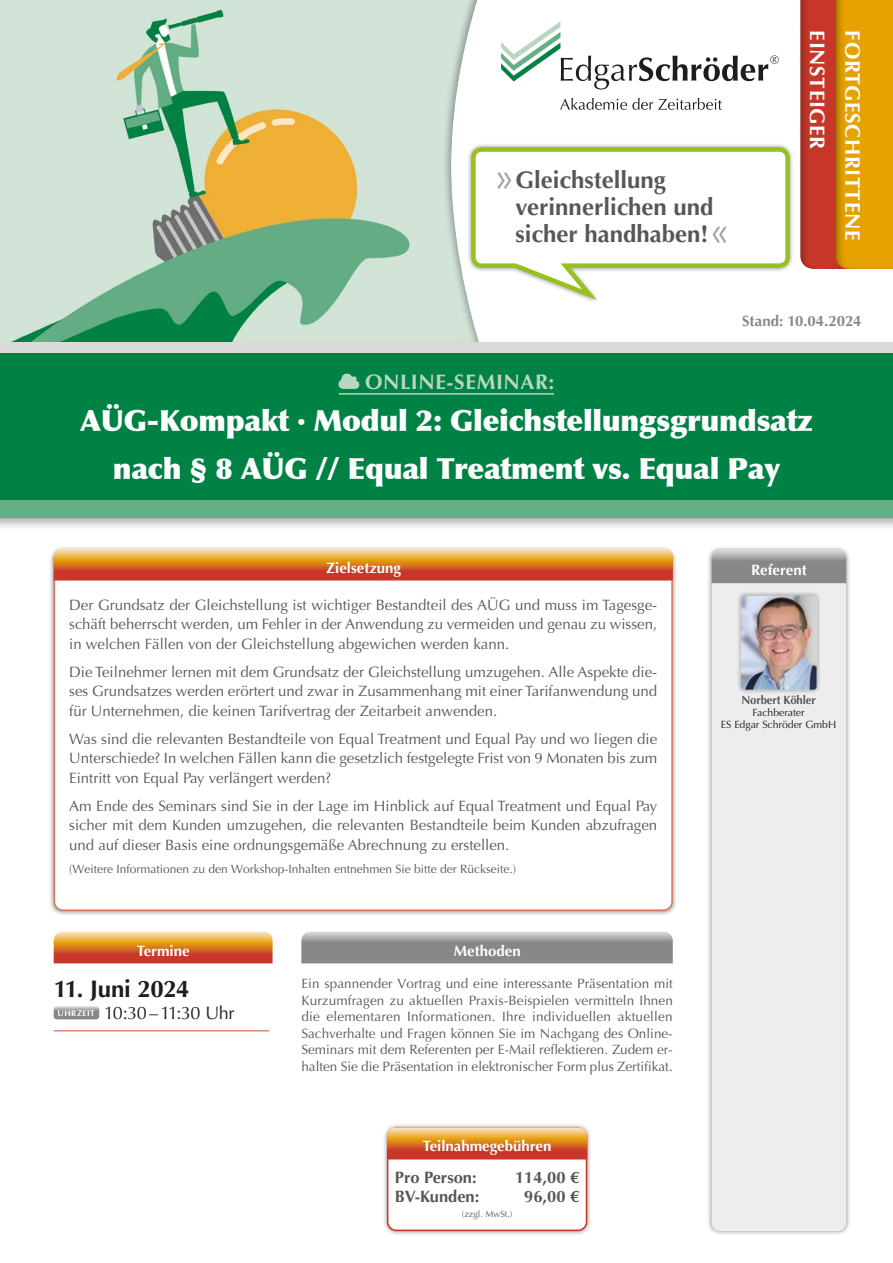
<style>
.page{position:relative;width:893px;height:1263px;background:#fff}
.page>*{position:absolute;margin:0;border:0;box-sizing:border-box;transform-origin:0 0}
.t1{font:900 29.25px/48.4px "Optima";letter-spacing:-.01em;color:#fff;text-align:center}
.t2{font:700 24px/27px "Optima";color:#575756}
.t3{font:700 24px "Optima";letter-spacing:-.015em;color:#1d1d1b}
.t4{font:700 21px "Optima";letter-spacing:.03em;color:#fff}
.t5{font:700 21px "Optima";letter-spacing:.025em;color:#b9d6c2}
.t6{font:18px "Optima";letter-spacing:-.035em;color:#1d1d1b}
.t7{font:700 16.5px "Optima";color:#575756}
.t8{font:15px/19.5px "Optima";color:#575756;text-align:justify}
.t9{font:700 15px "Optima";color:#fff}
.t10{font:700 15px "Optima";letter-spacing:-.005em;color:#878787}
.t11{font:13.5px/16.5px "Optima";color:#575756;text-align:justify}
.t12{font:12px "Optima";color:#575756}
.t13{font:700 12px "Optima";letter-spacing:-.01em;color:#575756;scale:.95 1}
.t14{font:10.5px/12px "Optima";color:#1d1d1b;text-align:center}
.t15{font:9px "Optima";color:#575756}
.s1{font-weight:400;font-size:45px;color:#9d9d9d}
</style>
<div class="page">
<svg style="left:54px;top:932px;width:219px;height:31px"></svg>
<hr style="left:54px;top:1030px;width:215px;height:1px;background:#de8b72">
<svg style="left:54px;top:1006px;width:45px;height:13px"></svg>
<div style="left:707px;top:545px;width:144px;height:691px;background:#1d1d1b;opacity:.5"></div>
<div style="left:711px;top:550px;width:135px;height:681px;background:#ededed;border-radius:9px"></div>
<svg style="left:711px;top:550px;width:135px;height:33px"></svg>
<div style="left:49px;top:545px;width:629px;height:370px;background:#1d1d1b;opacity:.5"></div>
<div style="left:54px;top:551px;width:618px;height:359px;background:#fff;border-radius:9px"></div>
<svg style="left:54px;top:549px;width:619px;height:31px"></svg>
<svg style="left:301px;top:932px;width:372px;height:31px"></svg>
<div style="left:382px;top:1123px;width:210px;height:113px;background:#1d1d1b;opacity:.5"></div>
<div style="left:388px;top:1128px;width:198px;height:102px;background:#fff;border-radius:9px"></div>
<div style="left:387px;top:1127px;width:200px;height:104px;border:2px solid #c73729;border-radius:9px"></div>
<svg style="left:387px;top:1127px;width:200px;height:32px"></svg>
<div style="left:736px;top:591px;width:85px;height:103px;background:#1d1d1b;opacity:.5"></div>
<img style="left:741px;top:596px;width:76px;height:94px">
<div style="left:0;top:342px;width:893px;height:159px;background:#008244"></div>
<div style="left:0;top:0;width:482px;height:352px;background:#1d1d1b;opacity:.4"></div>
<hr style="left:339px;top:393px;width:215px;height:2px;background:#b9d6c2">
<svg style="left:339px;top:374px;width:20px;height:15px"></svg>
<div style="left:466px;top:143px;width:328px;height:161px;background:#1d1d1b;opacity:.5"></div>
<svg style="left:469px;top:145px;width:323px;height:160px"></svg>
<svg style="left:501px;top:21px;width:278px;height:69px"></svg>
<svg style="left:560px;top:98px;width:162px;height:12px"></svg>
<div style="left:0;top:495px;width:893px;height:36px;background:#1d1d1b;opacity:.4"></div>
<div style="left:0;top:500px;width:893px;height:17px;background:#65ae86"></div>
<div style="left:0;top:342px;width:893px;height:11px;background:#dadada"></div>
<svg style="left:800px;top:0;width:35px;height:269px"></svg>
<div style="left:835px;top:0;width:58px;height:270px;background:#1d1d1b;opacity:.4"></div>
<h2 class="t2" style="left:516px;top:167px;width:217px;text-indent:-22px"><span class="s1">»</span>Gleichstellung verinnerlichen und sicher handhaben!<span class="s1">«</span></h2>
<h3 class="t4" style="left:830px;top:30px;width:120px;rotate:90deg">EINSTEIGER</h3>
<h3 class="t4" style="left:865px;top:30px;width:211px;rotate:90deg">FORTGESCHRITTENE</h3>
<h3 class="t4" style="left:858px;top:30px;width:120px;rotate:90deg">EINSTEIGER</h3>
<p class="t10" style="left:742px;top:312px;width:121px">Stand: 10.04.2024</p>
<h3 class="t5" style="left:365px;top:370px;width:191px">ONLINE-SEMINAR:</h3>
<h1 class="t1" style="left:80px;top:396px;width:734px">AÜG-Kompakt · Modul 2: Gleichstellungsgrundsatz nach § 8 AÜG // Equal Treatment vs. Equal Pay</h1>
<p class="t9" style="left:326px;top:559px;width:77px">Zielsetzung</p>
<p class="t8" style="left:69px;top:595px;width:590px">Der Grundsatz der Gleichstellung ist wichtiger Bestandteil des AÜG und muss im Tagesge&shy;schäft beherrscht werden, um Fehler in der Anwendung zu vermeiden und genau zu wissen, in welchen Fällen von der Gleichstellung abgewichen werden kann.</p>
<p class="t8" style="left:69px;top:662px;width:590px">Die Teilnehmer lernen mit dem Grundsatz der Gleichstellung umzugehen. Alle Aspekte die&shy;ses Grundsatzes werden erörtert und zwar in Zusammenhang mit einer Tarifanwendung und für Unternehmen, die keinen Tarifvertrag der Zeitarbeit anwenden.</p>
<p class="t8" style="left:69px;top:729px;width:590px">Was sind die relevanten Bestandteile von Equal Treatment und Equal Pay und wo liegen die Unterschiede? In welchen Fällen kann die gesetzlich festgelegte Frist von 9 Monaten bis zum Eintritt von Equal Pay verlängert werden?</p>
<p class="t8" style="left:69px;top:796px;width:589px">Am Ende des Seminars sind Sie in der Lage im Hinblick auf Equal Treatment und Equal Pay sicher mit dem Kunden umzugehen, die relevanten Bestandteile beim Kunden abzufragen und auf dieser Basis eine ordnungsgemäße Abrechnung zu erstellen.</p>
<p class="t12" style="left:69px;top:862px;width:448px">(Weitere Informationen zu den Workshop-Inhalten entnehmen Sie bitte der Rückseite.)</p>
<p class="t9" style="left:137px;top:942px;width:54px">Termine</p>
<h2 class="t3" style="left:54px;top:975px;width:137px">11. Juni 2024</h2>
<p class="t6" style="left:58px;top:1003px;width:178px"><sup>UHRZEIT</sup> 10:30–11:30 Uhr</p>
<p class="t9" style="left:454px;top:942px;width:68px">Methoden</p>
<p class="t11" style="left:301px;top:975px;width:373px">Ein spannender Vortrag und eine interessante Präsentation mit Kurzumfragen zu aktuellen Praxis-Beispielen vermitteln Ihnen die elementaren Informationen. Ihre individuellen aktuellen Sachverhalte und Fragen können Sie im Nachgang des Online-Seminars mit dem Referenten per E-Mail reflektieren. Zudem er&shy;halten Sie die Präsentation in elektronischer Form plus Zertifikat.</p>
<p class="t9" style="left:423px;top:1137px;width:130px">Teilnahmegebühren</p>
<p class="t7" style="left:395px;top:1167px;width:83px">Pro Person:</p>
<p class="t7" style="left:515px;top:1167px;width:66px">114,00 €</p>
<p class="t7" style="left:395px;top:1187px;width:86px">BV-Kunden:</p>
<p class="t7" style="left:524px;top:1187px;width:57px">96,00 €</p>
<p class="t15" style="left:462px;top:1209px;width:52px">(zzgl. MwSt.)</p>
<p class="t9" style="left:751px;top:561px;width:57px">Referent</p>
<p class="t13" style="left:741px;top:693px;width:80px">Norbert Köhler</p>
<p class="t14" style="left:721px;top:706px;width:117px">Fachberater<br>ES Edgar Schröder GmbH</p>
</div>
